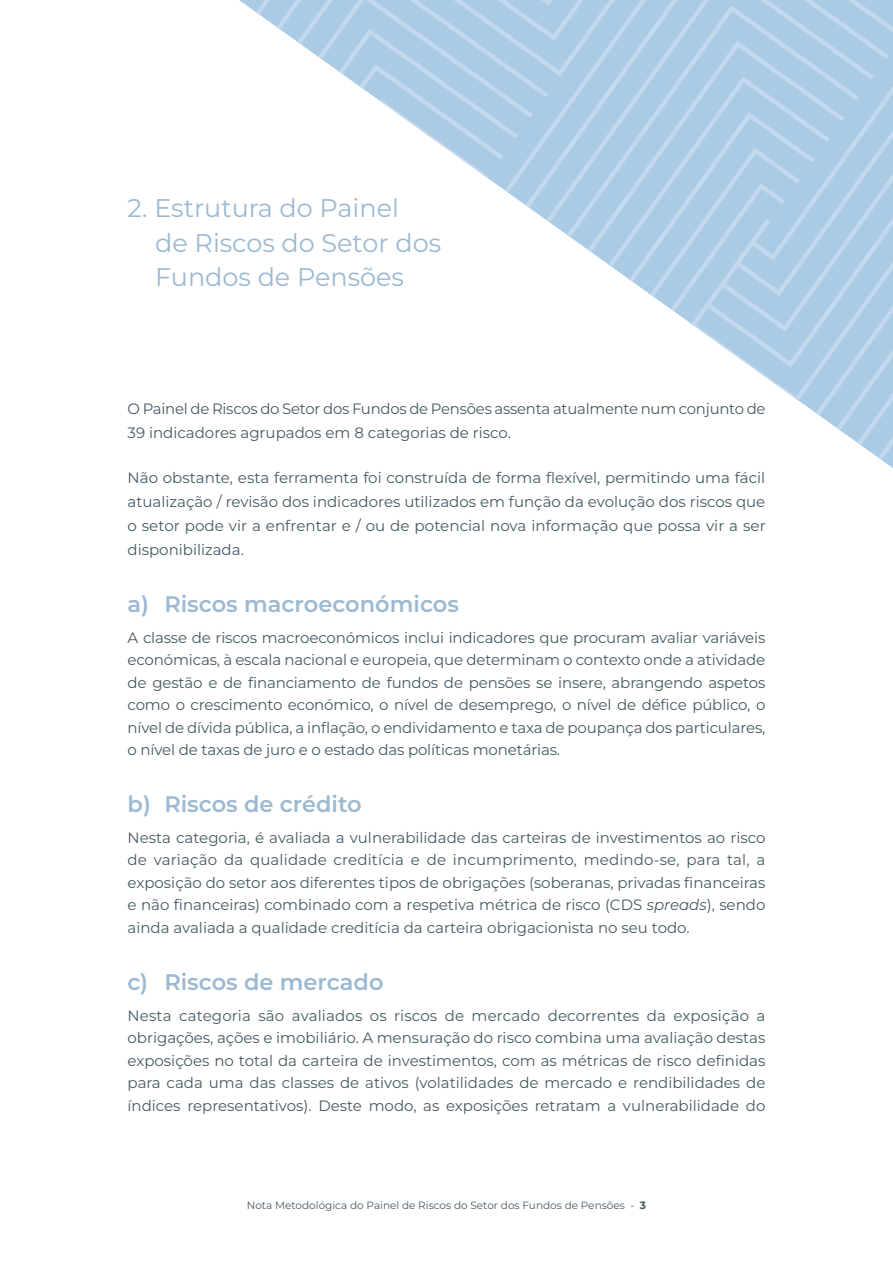
<style>
.page{position:relative;width:893px;height:1263px;background:#fff}
.page>*{position:absolute;margin:0;border:0;box-sizing:border-box;transform-origin:0 0}
.t1{font:25.5px "Montserrat";color:#9cb9d1}
.t2{font:600 22.5px "Montserrat";color:#9cb9d1}
.Paragrafo{font:15px/22.5px "Montserrat";color:#465a64;text-align:justify}
.t3{font:10.5px "Montserrat";color:#465a64}
.s1{font-style:italic}
.s2{font-weight:700}
</style>
<div class="page">
<svg style="left:533px;top:0;width:360px;height:41px;background:#aecde6"></svg>
<svg style="left:239px;top:0;width:294px;height:41px;background:#b4d0e7"></svg>
<svg style="left:239px;top:29px;width:279px;height:12px;fill:#abcbe5"></svg>
<svg style="left:296px;top:41px;width:597px;height:201px;background:#b0cee6"></svg>
<svg style="left:296px;top:64px;width:207px;height:178px;fill:#abcbe5"></svg>
<svg style="left:296px;top:100px;width:193px;height:142px"></svg>
<svg style="left:296px;top:135px;width:178px;height:107px"></svg>
<svg style="left:296px;top:171px;width:163px;height:71px"></svg>
<svg style="left:296px;top:206px;width:148px;height:36px"></svg>
<svg style="left:577px;top:242px;width:316px;height:161px;fill:#accce5"></svg>
<svg style="left:802px;top:403px;width:91px;height:65px"></svg>
<p class="t1" style="left:128px;top:191px;width:273px">2. Estrutura do Painel</p>
<p class="t1" style="left:155px;top:225px;width:287px">de Riscos do Setor dos</p>
<p class="t1" style="left:155px;top:260px;width:250px">Fundos de Pensões</p>
<p class="Paragrafo" style="left:128px;top:396px;width:639px;line-height:24px">O Painel de Riscos do Setor dos Fundos de Pensões assenta atualmente num conjunto de<br>39 indicadores agrupados em 8 categorias de risco.</p>
<p class="Paragrafo" style="left:128px;top:465px;width:640px;line-height:24px">Não obstante, esta ferramenta foi construída de forma flexível, permitindo uma fácil atualização / revisão dos indicadores utilizados em função da evolução dos riscos que o setor pode vir a enfrentar e / ou de potencial nova informação que possa vir a ser disponibilizada.</p>
<p class="t2" style="left:128px;top:588px;width:333px">a) Riscos macroeconómicos</p>
<p class="Paragrafo" style="left:128px;top:625px;width:639px">A classe de riscos macroeconómicos inclui indicadores que procuram avaliar variáveis económicas, à escala nacional e europeia, que determinam o contexto onde a atividade de gestão e de financiamento de fundos de pensões se insere, abrangendo aspetos como o crescimento económico, o nível de desemprego, o nível de défice público, o nível de dívida pública, a inflação, o endividamento e taxa de poupança dos particulares, o nível de taxas de juro e o estado das políticas monetárias.</p>
<p class="t2" style="left:128px;top:788px;width:236px">b) Riscos de crédito</p>
<p class="Paragrafo" style="left:128px;top:826px;width:639px">Nesta categoria, é avaliada a vulnerabilidade das carteiras de investimentos ao risco de variação da qualidade creditícia e de incumprimento, medindo-se, para tal, a exposição do setor aos diferentes tipos de obrigações (soberanas, privadas financeiras e não financeiras) combinado com a respetiva métrica de risco (CDS <span class="s1">spreads</span>), sendo ainda avaliada a qualidade creditícia da carteira obrigacionista no seu todo.</p>
<p class="t2" style="left:128px;top:966px;width:257px">c) Riscos de mercado</p>
<p class="Paragrafo" style="left:128px;top:1004px;width:639px">Nesta categoria são avaliados os riscos de mercado decorrentes da exposição a obrigações, ações e imobiliário. A mensuração do risco combina uma avaliação destas exposições no total da carteira de investimentos, com as métricas de risco definidas para cada uma das classes de ativos (volatilidades de mercado e rendibilidades de índices representativos). Deste modo, as exposições retratam a vulnerabilidade do</p>
<p class="t3" style="left:247px;top:1198px;width:401px">Nota Metodológica do Painel de Riscos do Setor dos Fundos de Pensões - <span class="s2">3</span></p>
</div>
